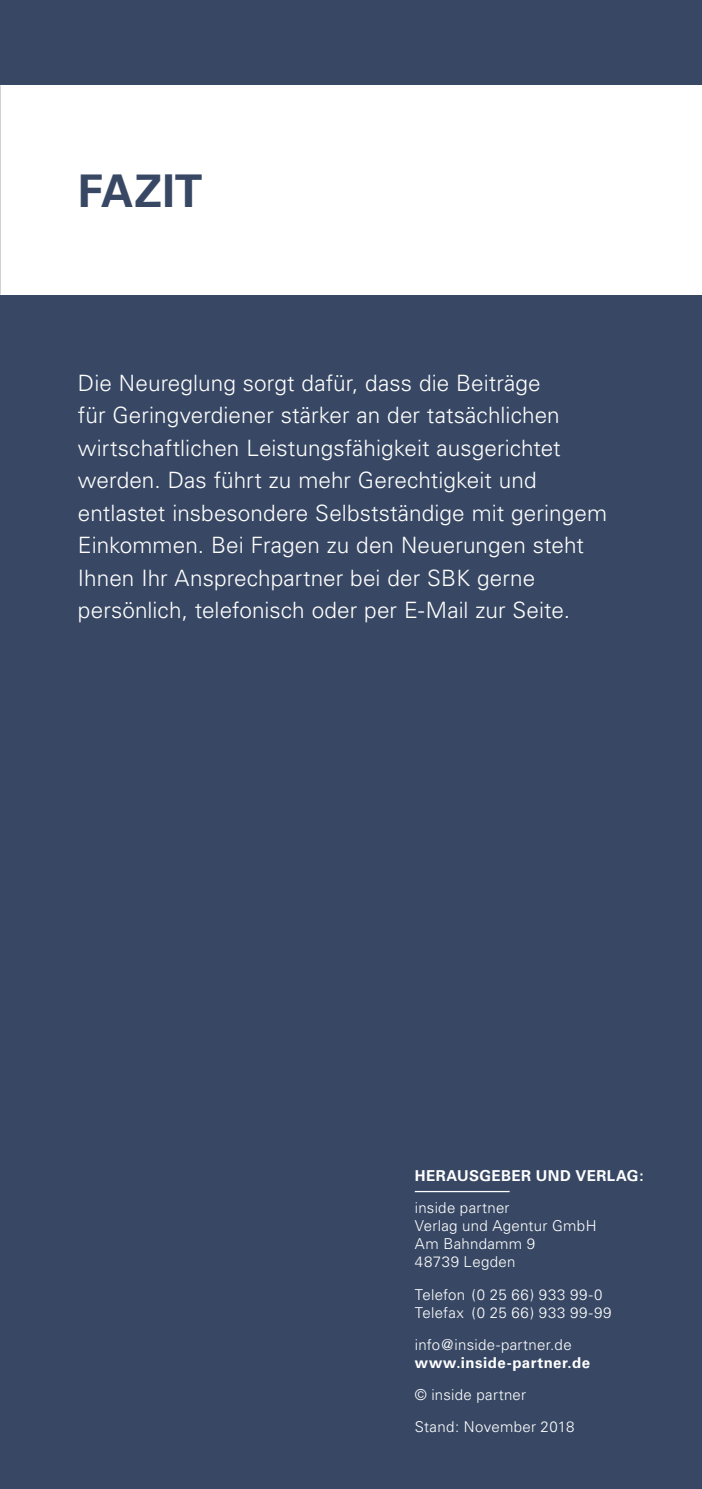
<style>
.page{position:relative;width:702px;height:1489px;background:#fff}
.page>*{position:absolute;margin:0;border:0;box-sizing:border-box;transform-origin:0 0}
.t1{font:700 45px "Univers";letter-spacing:.005em;color:#384864}
.t2{font:300 22.5px/32.5px "Univers";letter-spacing:.005em;color:#fff}
.t3{font:300 15px/18px "Univers";letter-spacing:.02em;color:#fff}
.t4{font:700 15px "Univers";letter-spacing:.03em;color:#fff}
</style>
<div class="page">
<div style="left:0;top:0;width:702px;height:1488px;background:#384864"></div>
<div style="left:0;top:85px;width:702px;height:209px;background:#fff"></div>
<hr style="left:415px;top:1190px;width:94px;height:2px;background:#fff">
<h1 class="t1" style="left:78px;top:164px;width:126px">FAZIT</h1>
<p class="t2" style="left:78px;top:366px;width:530px">Die Neureglung sorgt dafür, dass die Beiträge<br>für Geringverdiener stärker an der tatsächlichen wirtschaftlichen Leistungsfähigkeit ausgerichtet werden. Das führt zu mehr Gerechtigkeit und entlastet insbesondere Selbstständige mit geringem Einkommen. Bei Fragen zu den Neuerungen steht Ihnen Ihr Ansprechpartner bei der SBK gerne persönlich, telefonisch oder per E-Mail zur Seite.</p>
<p class="t4" style="left:415px;top:1167px;width:230px">HERAUSGEBER UND VERLAG:</p>
<p class="t3" style="left:415px;top:1199px;width:183px">inside partner<br>Verlag und Agentur GmbH<br>Am Bahndamm 9<br>48739 Legden</p>
<p class="t3" style="left:415px;top:1285px;width:198px">Telefon (0 25 66) 933 99-0<br>Telefax (0 25 66) 933 99-99</p>
<p class="t3" style="left:415px;top:1335px;width:158px">info@inside-partner.de</p>
<p class="t4" style="left:415px;top:1353px;width:177px">www.inside-partner.de</p>
<p class="t3" style="left:415px;top:1378px;width:161px;line-height:32.2px">© inside partner<br>Stand: November 2018</p>
</div>
